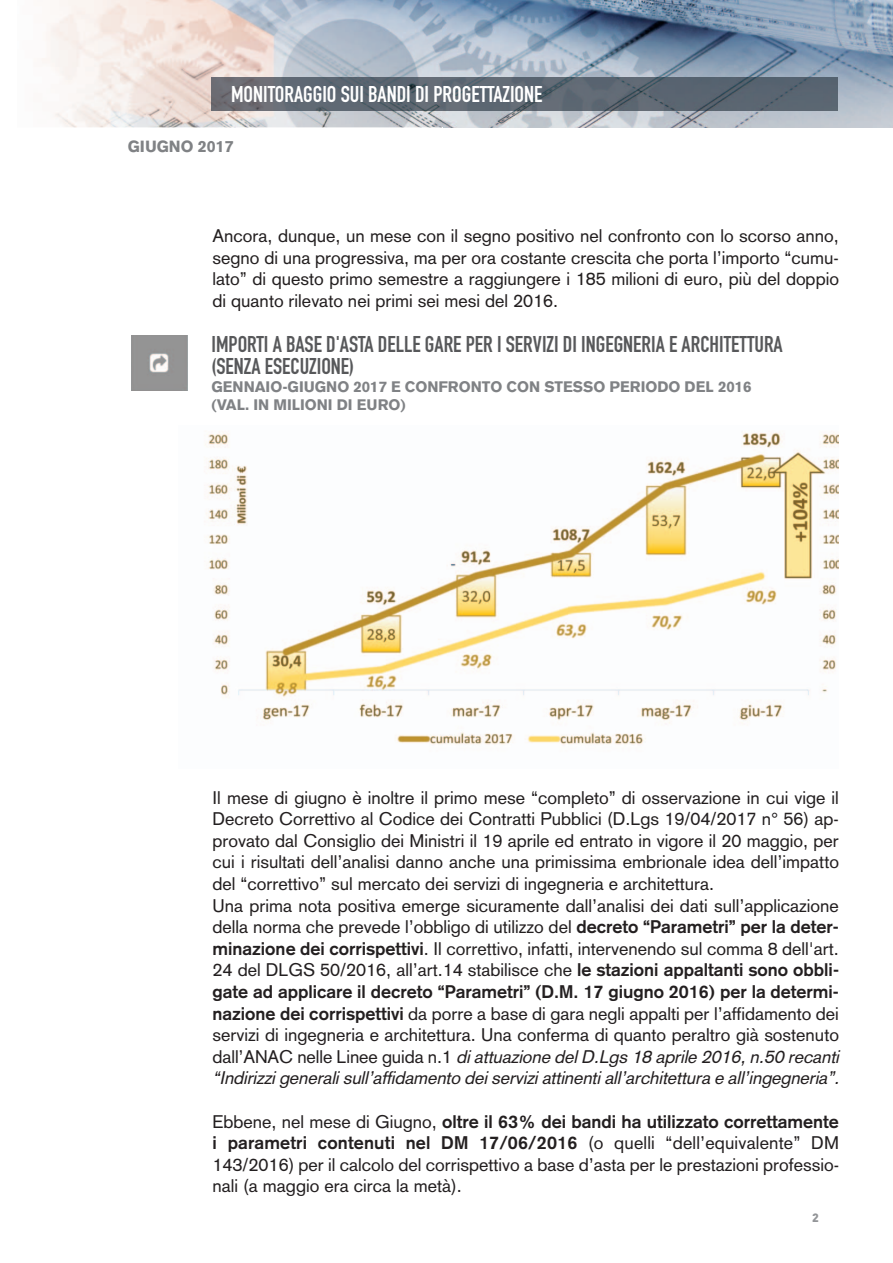
<style>
.page{position:relative;width:893px;height:1263px;background:#fff}
.page>*{position:absolute;margin:0;border:0;box-sizing:border-box;transform-origin:0 0}
.t1{font:700 22.5px/22.5px "DIN Condensed";color:#57585a}
.t2{font:700 22.5px "DIN Condensed";color:#fff}
.t3{font:18px/21.6px "Akzidenz Grotesk";color:#231f20;text-align:justify}
.t4{font:900 15.9px "Akzidenz Grotesk";color:#808285}
.t5{font:900 15px/18px "Akzidenz Grotesk";color:#808285}
.t6{font:900 12px "DIN";color:#939598}
.s1{font-weight:700}
.s2{font-style:italic}
</style>
<div class="page">
<img style="left:442px;top:0;width:451px;height:127px">
<img style="left:42px;top:0;width:400px;height:128px">
<img style="left:211px;top:78px;width:627px;height:33px">
<img style="left:132px;top:336px;width:55px;height:55px">
<img style="left:205px;top:431px;width:634px;height:314px">
<p class="t2" style="left:231px;top:81px;width:313px">MONITORAGGIO SUI BANDI DI PROGETTAZIONE</p>
<p class="t4" style="left:128px;top:140px;width:107px">GIUGNO 2017</p>
<p class="t3" style="left:213px;top:227px;width:628px">Ancora, dunque, un mese con il segno positivo nel confronto con lo scorso anno, segno di una progressiva, ma per ora costante crescita che porta l’importo “cumu&shy;lato” di questo primo semestre a raggiungere i 185 milioni di euro, più del doppio di quanto rilevato nei primi sei mesi del 2016.</p>
<p class="t1" style="left:211px;top:333px;width:573px">IMPORTI A BASE D'ASTA DELLE GARE PER I SERVIZI DI INGEGNERIA E ARCHITETTURA (SENZA ESECUZIONE)</p>
<p class="t5" style="left:211px;top:379px;width:541px">GENNAIO-GIUGNO 2017 E CONFRONTO CON STESSO PERIODO DEL 2016 (VAL. IN MILIONI DI EURO)</p>
<p class="t3" style="left:213px;top:788px;width:631px;text-align:left">Il mese di giugno è inoltre il primo mese “completo” di osservazione in cui vige il Decreto Correttivo al Codice dei Contratti Pubblici (D.Lgs 19/04/2017 n° 56) ap&shy;provato dal Consiglio dei Ministri il 19 aprile ed entrato in vigore il 20 maggio, per cui i risultati dell’analisi danno anche una primissima embrionale idea dell’impatto del “correttivo” sul mercato dei servizi di ingegneria e architettura.<br>Una prima nota positiva emerge sicuramente dall’analisi dei dati sull’applicazione della norma che prevede l’obbligo di utilizzo del <span class="s1">decreto “Parametri” per la deter&shy;minazione dei corrispettivi</span>. Il correttivo, infatti, intervenendo sul comma 8 dell'art.<br>24 del DLGS 50/2016, all’art.14 stabilisce che <span class="s1">le stazioni appaltanti sono obbli&shy;gate ad applicare il decreto “Parametri” (D.M. 17 giugno 2016) per la determi&shy;nazione dei corrispettivi</span> da porre a base di gara negli appalti per l’affidamento dei servizi di ingegneria e architettura. Una conferma di quanto peraltro già sostenuto d a l l ’ A N A C n e l l e L i n e e g u i d a n . 1 <span class="s2">diattuazione delD.Lgs 18 aprile 2016,n.50 recanti “Indirizzigeneralisull’affidamento deiserviziattinentiall’architettura e all’ingegneria”.</span></p>
<p class="t3" style="left:213px;top:1112px;width:628px">Ebbene, nel mese di Giugno, <span class="s1">oltre il 63% dei bandi ha utilizzato correttamente i parametri contenuti nel DM 17/06/2016</span> (o quelli “dell’equivalente” DM 143/2016) per il calcolo del corrispettivo a base d’asta per le prestazioni professio&shy;nali (a maggio era circa la metà).</p>
<p class="t6" style="left:812px;top:1213px;width:8px">2</p>
</div>
